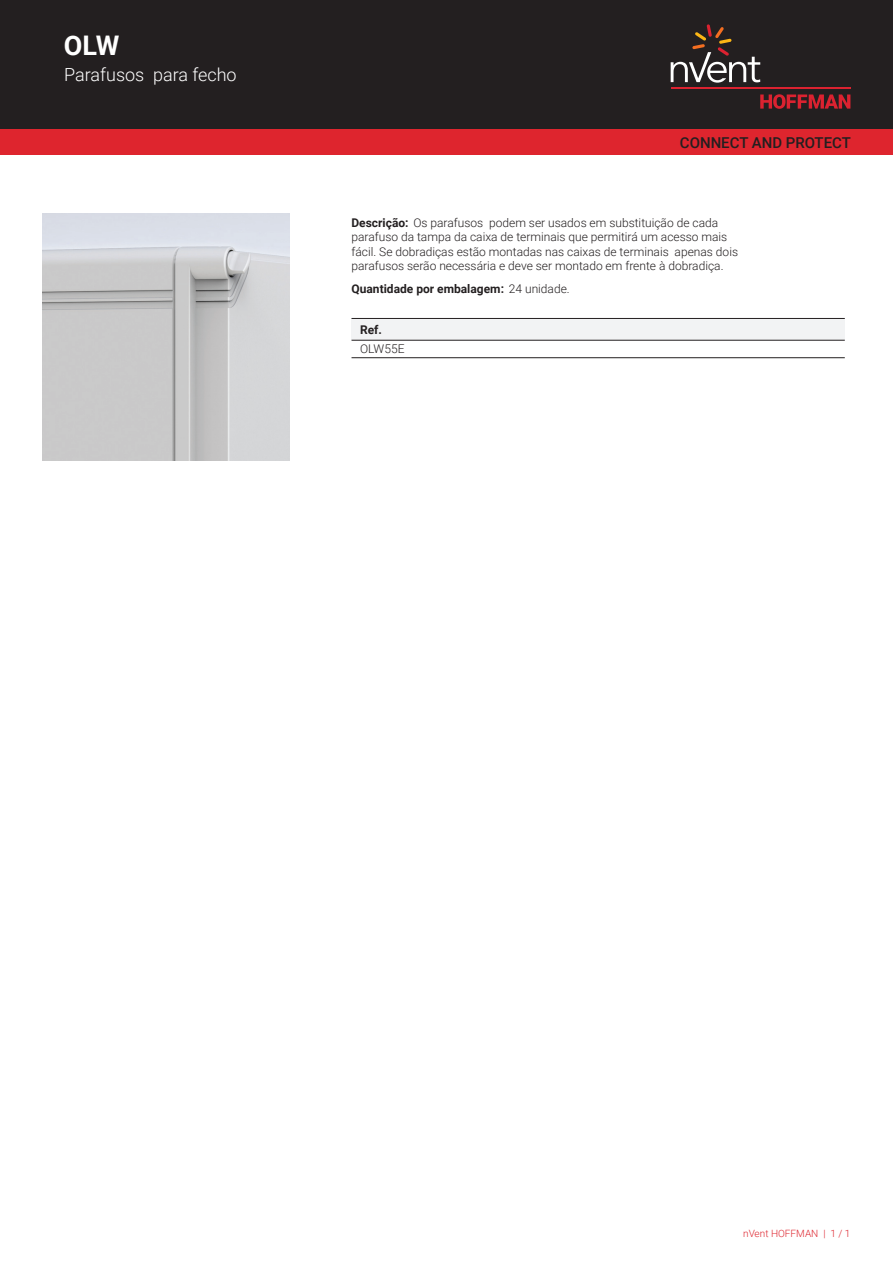
<style>
.page{position:relative;width:893px;height:1263px;background:#fff}
.page>*{position:absolute;margin:0;border:0;box-sizing:border-box;transform-origin:0 0}
.t1{font:700 27px "Roboto";color:#fff}
.t2{font:300 18px "Roboto";color:#fff}
.t3{font:500 15px "Roboto";color:#231f20}
.t4{font:300 12px/14.4px "Roboto";color:#231f20}
.t5{font:700 12px "Roboto";color:#231f20}
.t6{font:300 10.05px "Roboto";color:#de252e}
.s1{font-weight:700}
.s2{font-weight:300}
</style>
<div class="page">
<div style="left:0;top:0;width:893px;height:129px;background:#231f20"></div>
<svg style="left:760px;top:94px;width:90px;height:15px"></svg>
<hr style="left:671px;top:88px;width:179px;height:1px;background:#db2230">
<svg style="left:671px;top:24px;width:89px;height:59px"></svg>
<div style="left:0;top:129px;width:893px;height:26px;background:#de252e"></div>
<div style="left:351px;top:318px;width:494px;height:22px;background:#f2f3f4"></div>
<hr style="left:351px;top:318px;width:494px;height:1px;background:#231f20">
<hr style="left:351px;top:357px;width:494px;height:1px;background:#231f20">
<hr style="left:351px;top:340px;width:494px;height:1px;background:#231f20">
<img style="left:43px;top:213px;width:246px;height:247px">
<h1 class="t1" style="left:64px;top:27px;width:57px">OLW</h1>
<h2 class="t2" style="left:64px;top:62px;width:174px">Parafusos para fecho</h2>
<p class="t3" style="left:680px;top:132px;width:173px">CONNECT AND PROTECT</p>
<p class="t4" style="left:351px;top:215px;width:388px"><span class="s1">Descrição:</span> Os parafusos podem ser usados em substituição de cada parafuso da tampa da caixa de terminais que permitirá um acesso mais fácil. Se dobradiças estão montadas nas caixas de terminais apenas dois parafusos serão necessária e deve ser montado em frente à dobradiça.</p>
<p class="t5" style="left:351px;top:280px;width:220px">Quantidade por embalagem: <span class="s2">24 unidade.</span></p>
<p class="t5" style="left:360px;top:321px;width:23px">Ref.</p>
<p class="t4" style="left:360px;top:342px;width:46px">OLW55E</p>
<p class="t6" style="left:743px;top:1226px;width:109px">nVent HOFFMAN | 1 / 1</p>
</div>
